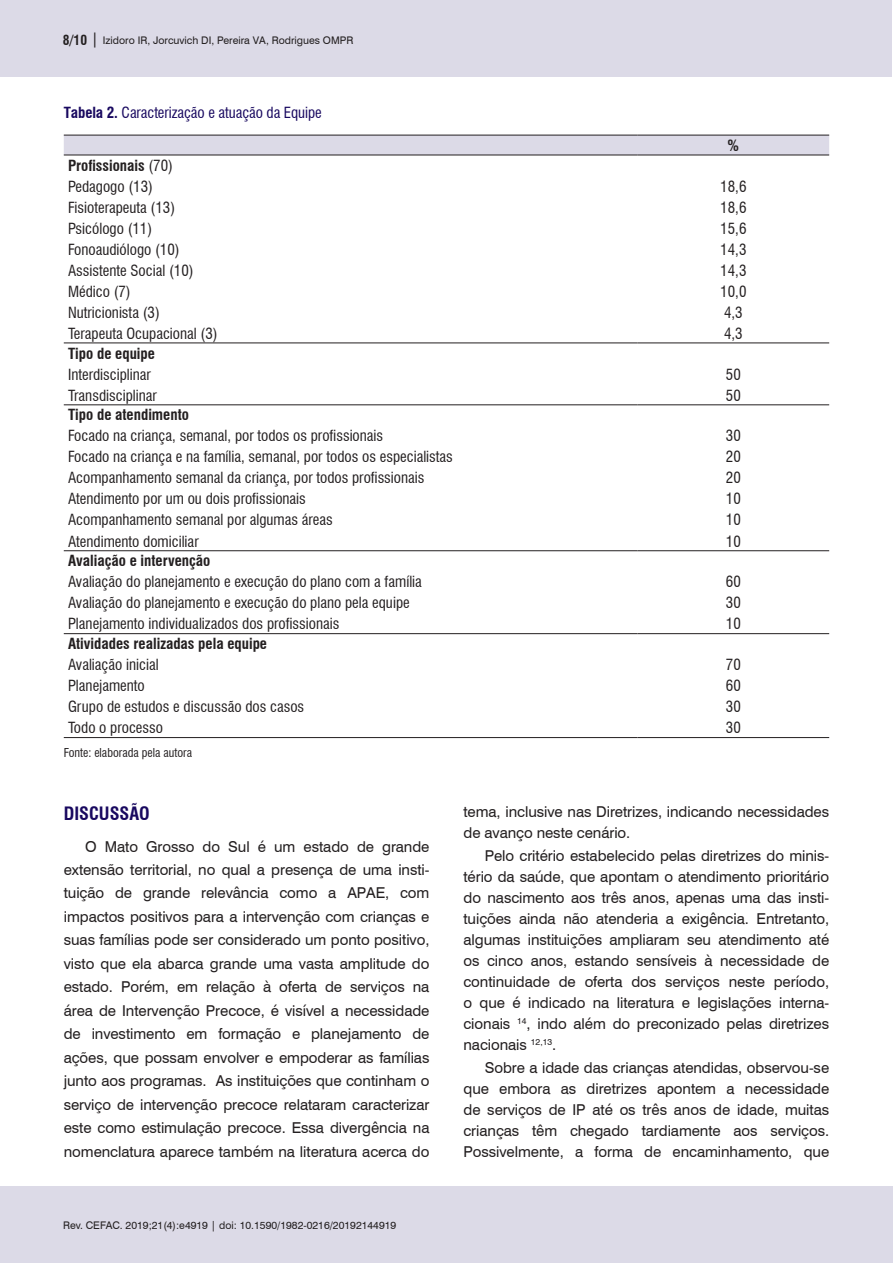
<style>
.page{position:relative;width:893px;height:1263px;background:#fff}
.page>*{position:absolute;margin:0;border:0;box-sizing:border-box;transform-origin:0 0}
.Nivel_1{font:700 condensed 18px "Swiss 721 BT";color:#18085f}
.Corpo_do_texto{font:15px/21px "Swiss 721 BT";letter-spacing:-.005em;color:#231f20;text-align:justify}
.Texto_tabelas{font:condensed 15px "Swiss 721 BT";color:#231f20}
.Texto_tabelas-2{font:700 condensed 15px "Swiss 721 BT";color:#231f20}
.Titulo_tabelas_e_gr{font:condensed 15px "Swiss 721 BT";letter-spacing:-.005em;color:#18085f}
.Legendas{font:condensed 12px "Swiss 721 BT";color:#231f20}
.t1{font:10.5px "Swiss 721 BT";color:#231f20}
.s1{font-weight:700;font-stretch:condensed;font-size:13.5px}
.s2{font-size:15px}
.s3{font-weight:700}
.s4{font-weight:400}
</style>
<div class="page">
<div style="left:0;top:1186px;width:892px;height:77px;background:#dcdae7"></div>
<div style="left:0;top:0;width:892px;height:77px;background:#dcdae7"></div>
<div style="left:64px;top:136px;width:765px;height:19px;background:#dcdae7"></div>
<hr style="left:64px;top:135px;width:574px;height:1px;background:#231f20">
<hr style="left:638px;top:135px;width:191px;height:1px;background:#231f20">
<hr style="left:64px;top:155px;width:574px;height:1px;background:#231f20">
<hr style="left:638px;top:155px;width:191px;height:1px;background:#231f20">
<hr style="left:64px;top:343px;width:574px;height:1px;background:#231f20">
<hr style="left:638px;top:343px;width:191px;height:1px;background:#231f20">
<hr style="left:64px;top:404px;width:574px;height:1px;background:#231f20">
<hr style="left:638px;top:404px;width:191px;height:1px;background:#231f20">
<hr style="left:64px;top:550px;width:574px;height:1px;background:#231f20">
<hr style="left:638px;top:550px;width:191px;height:1px;background:#231f20">
<hr style="left:64px;top:633px;width:574px;height:1px;background:#231f20">
<hr style="left:638px;top:633px;width:191px;height:1px;background:#231f20">
<hr style="left:64px;top:737px;width:574px;height:1px;background:#231f20">
<hr style="left:638px;top:737px;width:191px;height:1px;background:#231f20">
<p class="t1" style="left:63px;top:33px;width:292px"><span class="s1">8/10</span> <span class="s2">|</span> Izidoro IR, Jorcuvich DI, Pereira VA, Rodrigues OMPR</p>
<p class="Titulo_tabelas_e_gr" style="left:64px;top:103px;width:260px"><span class="s3">Tabela 2.</span> Caracterização e atuação da Equipe</p>
<p class="Texto_tabelas-2" style="left:68px;top:156px;width:106px">Profissionais <span class="s4">(70)</span></p>
<p class="Texto_tabelas" style="left:68px;top:177px;width:86px">Pedagogo (13)</p>
<p class="Texto_tabelas" style="left:68px;top:198px;width:109px">Fisioterapeuta (13)</p>
<p class="Texto_tabelas" style="left:68px;top:219px;width:86px">Psicólogo (11)</p>
<p class="Texto_tabelas" style="left:68px;top:240px;width:113px">Fonoaudiólogo (10)</p>
<p class="Texto_tabelas" style="left:68px;top:261px;width:127px">Assistente Social (10)</p>
<p class="Texto_tabelas" style="left:68px;top:282px;width:64px">Médico (7)</p>
<p class="Texto_tabelas" style="left:68px;top:303px;width:93px">Nutricionista (3)</p>
<p class="Texto_tabelas" style="left:68px;top:324px;width:151px">Terapeuta Ocupacional (3)</p>
<p class="Texto_tabelas-2" style="left:68px;top:344px;width:88px">Tipo de equipe</p>
<p class="Texto_tabelas" style="left:68px;top:365px;width:84px">Interdisciplinar</p>
<p class="Texto_tabelas" style="left:68px;top:386px;width:90px">Transdisciplinar</p>
<p class="Texto_tabelas-2" style="left:68px;top:406px;width:122px">Tipo de atendimento</p>
<p class="Texto_tabelas" style="left:68px;top:427px;width:317px">Focado na criança, semanal, por todos os profissionais</p>
<p class="Texto_tabelas" style="left:68px;top:448px;width:386px">Focado na criança e na família, semanal, por todos os especialistas</p>
<p class="Texto_tabelas" style="left:68px;top:469px;width:358px">Acompanhamento semanal da criança, por todos profissionais</p>
<p class="Texto_tabelas" style="left:68px;top:490px;width:239px">Atendimento por um ou dois profissionais</p>
<p class="Texto_tabelas" style="left:68px;top:511px;width:266px">Acompanhamento semanal por algumas áreas</p>
<p class="Texto_tabelas" style="left:68px;top:532px;width:132px">Atendimento domiciliar</p>
<p class="Texto_tabelas-2" style="left:68px;top:552px;width:144px">Avaliação e intervenção</p>
<p class="Texto_tabelas" style="left:68px;top:573px;width:355px">Avaliação do planejamento e execução do plano com a família</p>
<p class="Texto_tabelas" style="left:68px;top:594px;width:343px">Avaliação do planejamento e execução do plano pela equipe</p>
<p class="Texto_tabelas" style="left:68px;top:615px;width:273px">Planejamento individualizados dos profissionais</p>
<p class="Texto_tabelas-2" style="left:68px;top:635px;width:201px">Atividades realizadas pela equipe</p>
<p class="Texto_tabelas" style="left:68px;top:656px;width:92px">Avaliação inicial</p>
<p class="Texto_tabelas" style="left:68px;top:677px;width:78px">Planejamento</p>
<p class="Texto_tabelas" style="left:68px;top:698px;width:238px">Grupo de estudos e discussão dos casos</p>
<p class="Texto_tabelas" style="left:68px;top:719px;width:97px">Todo o processo</p>
<p class="Legendas" style="left:64px;top:745px;width:130px">Fonte: elaborada pela autora</p>
<p class="Texto_tabelas-2" style="left:728px;top:136px;width:13px">%</p>
<p class="Texto_tabelas" style="left:720px;top:177px;width:28px">18,6</p>
<p class="Texto_tabelas" style="left:720px;top:198px;width:28px">18,6</p>
<p class="Texto_tabelas" style="left:720px;top:219px;width:28px">15,6</p>
<p class="Texto_tabelas" style="left:720px;top:240px;width:28px">14,3</p>
<p class="Texto_tabelas" style="left:720px;top:261px;width:28px">14,3</p>
<p class="Texto_tabelas" style="left:720px;top:282px;width:28px">10,0</p>
<p class="Texto_tabelas" style="left:724px;top:303px;width:20px">4,3</p>
<p class="Texto_tabelas" style="left:724px;top:324px;width:20px">4,3</p>
<p class="Texto_tabelas" style="left:726px;top:365px;width:16px">50</p>
<p class="Texto_tabelas" style="left:726px;top:386px;width:16px">50</p>
<p class="Texto_tabelas" style="left:726px;top:427px;width:16px">30</p>
<p class="Texto_tabelas" style="left:726px;top:448px;width:16px">20</p>
<p class="Texto_tabelas" style="left:726px;top:469px;width:16px">20</p>
<p class="Texto_tabelas" style="left:726px;top:490px;width:16px">10</p>
<p class="Texto_tabelas" style="left:726px;top:511px;width:16px">10</p>
<p class="Texto_tabelas" style="left:726px;top:532px;width:16px">10</p>
<p class="Texto_tabelas" style="left:726px;top:573px;width:16px">60</p>
<p class="Texto_tabelas" style="left:726px;top:594px;width:16px">30</p>
<p class="Texto_tabelas" style="left:726px;top:615px;width:16px">10</p>
<p class="Texto_tabelas" style="left:726px;top:656px;width:16px">70</p>
<p class="Texto_tabelas" style="left:726px;top:677px;width:16px">60</p>
<p class="Texto_tabelas" style="left:726px;top:698px;width:16px">30</p>
<p class="Texto_tabelas" style="left:726px;top:719px;width:16px">30</p>
<p class="Nivel_1" style="left:64px;top:802px;width:88px">DISCUSSÃO</p>
<p class="Corpo_do_texto" style="left:64px;top:834px;width:367px;line-height:23.4px;text-indent:21px">O Mato Grosso do Sul é um estado de grande extensão territorial, no qual a presença de uma insti&shy;tuição de grande relevância como a APAE, com impactos positivos para a intervenção com crianças e suas famílias pode ser considerado um ponto positivo, visto que ela abarca grande uma vasta amplitude do estado. Porém, em relação à oferta de serviços na área de Intervenção Precoce, é visível a necessidade de investimento em formação e planejamento de ações, que possam envolver e empoderar as famílias junto aos programas. As instituições que continham o serviço de intervenção precoce relataram caracterizar este como estimulação precoce. Essa divergência na nomenclatura aparece também na literatura acerca do</p>
<p class="Corpo_do_texto" style="left:463px;top:801px;width:367px">tema, inclusive nas Diretrizes, indicando necessidades de avanço neste cenário.</p>
<p class="Corpo_do_texto" style="left:463px;top:844px;width:367px;text-indent:21px">Pelo critério estabelecido pelas diretrizes do minis&shy;tério da saúde, que apontam o atendimento prioritário do nascimento aos três anos, apenas uma das insti&shy;tuições ainda não atenderia a exigência. Entretanto, algumas instituições ampliaram seu atendimento até os cinco anos, estando sensíveis à necessidade de continuidade de oferta dos serviços neste período, o que é indicado na literatura e legislações interna&shy;cionais <sup>14</sup>, indo além do preconizado pelas diretrizes nacionais <sup>12,13</sup>.</p>
<p class="Corpo_do_texto" style="left:463px;top:1056px;width:367px;text-indent:21px">Sobre a idade das crianças atendidas, observou-se que embora as diretrizes apontem a necessidade de serviços de IP até os três anos de idade, muitas crianças têm chegado tardiamente aos serviços.<br>Possivelmente, a forma de encaminhamento, que</p>
<p class="t1" style="left:63px;top:1218px;width:335px">Rev. CEFAC. 2019;21(4):e4919 | doi: 10.1590/1982-0216/20192144919</p>
</div>
